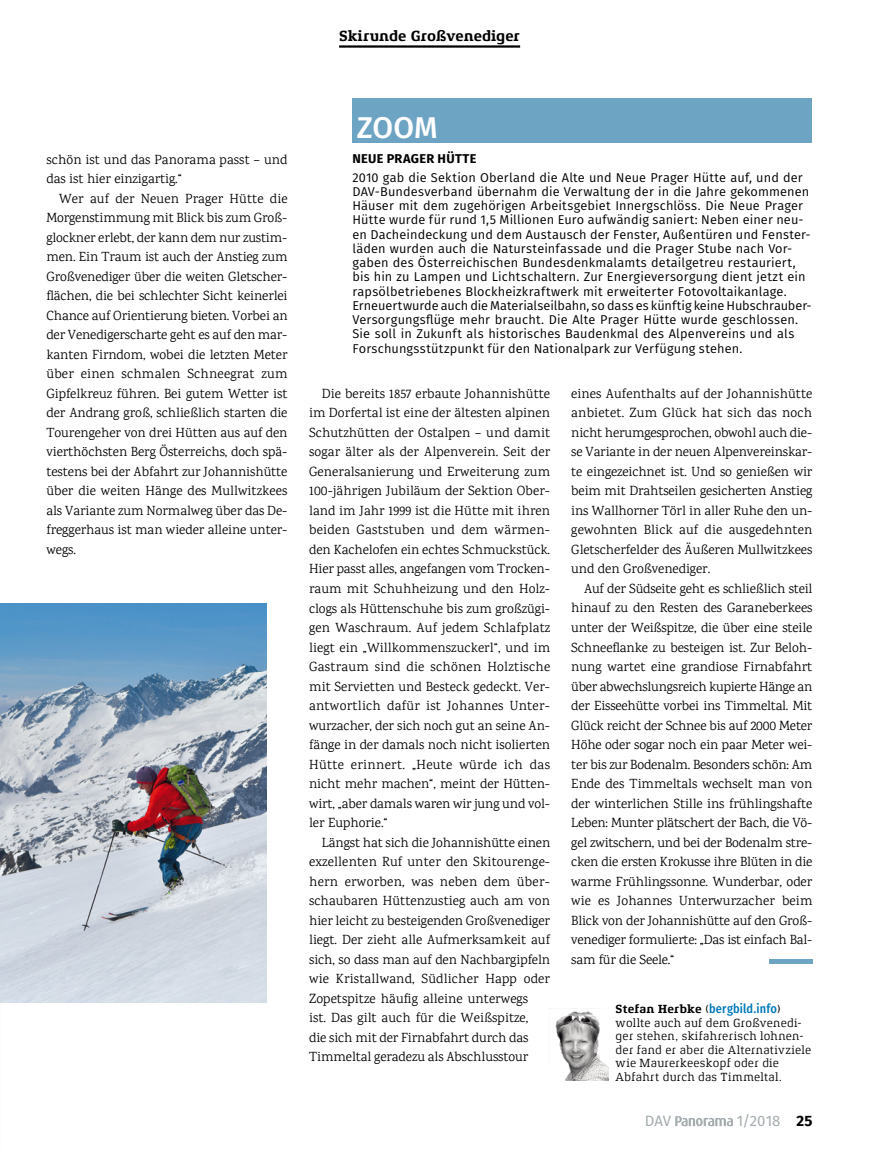
<style>
.page{position:relative;width:872px;height:1149px;background:#fff}
.page>*{position:absolute;margin:0;border:0;box-sizing:border-box;transform-origin:0 0}
.t1{font:500 30px "Fira Sans";color:#fff}
.t2{font:700 15px "Xenois Slab Pro";color:#000}
.t3{font:15px "Fira Sans";color:#a5acaf}
.t4{font:13.5px/19.5px "Karma";color:#000;text-align:justify}
.t5{font:12.75px/14.2px "Fira Sans";letter-spacing:.01em;color:#000}
.t6{font:500 12.75px "Fira Sans Condensed";letter-spacing:.015em;color:#0078b9}
.t7{font:700 12.75px "Fira Sans";letter-spacing:.025em;color:#000}
.t8{font:12px/13.5px "Xenois Slab Pro";letter-spacing:.015em;color:#000}
.s1{font-family:"Xenois Slab Pro";font-weight:700;font-size:12px;color:#000}
.s2{font-family:"Xenois Slab Pro";font-weight:400;font-size:12px;color:#000}
.s3{font-weight:700;color:#000}
</style>
<div class="page">
<hr style="left:769px;top:959px;width:43px;height:4px;background:#6ea4c3">
<img style="left:555px;top:1011px;width:54px;height:69px">
<div style="left:352px;top:98px;width:460px;height:44px;background:#6ea4c3"></div>
<img style="left:0;top:603px;width:267px;height:399px">
<hr style="left:339px;top:45px;width:181px;height:3px;background:#000">
<svg style="left:675px;top:1116px;width:58px;height:9px"></svg>
<p class="t2" style="left:339px;top:27px;width:182px">Skirunde Großvenediger</p>
<p class="t4" style="left:46px;top:149px;width:242px">schön ist und das Panorama passt – und das ist hier einzigartig.“</p>
<p class="t4" style="left:46px;top:188px;width:243px;text-indent:13px">Wer auf der Neuen Prager Hütte die Morgenstimmung mit Blick bis zum Groß&shy;glockner erlebt, der kann dem nur zustim&shy;men. Ein Traum ist auch der Anstieg zum Großvenediger über die weiten Gletscher&shy;flächen, die bei schlechter Sicht keinerlei Chance auf Orientierung bieten. Vorbei an der Venedigerscharte geht es auf den mar&shy;kanten Firndom, wobei die letzten Meter über einen schmalen Schneegrat zum Gipfelkreuz führen. Bei gutem Wetter ist der Andrang groß, schließlich starten die Tourengeher von drei Hütten aus auf den vierthöchsten Berg Österreichs, doch spä&shy;testens bei der Abfahrt zur Johannishütte über die weiten Hänge des Mullwitzkees als Variante zum Normalweg über das De&shy;freggerhaus ist man wieder alleine unter&shy;wegs.</p>
<h1 class="t1" style="left:357px;top:104px;width:83px">ZOOM</h1>
<p class="t7" style="left:352px;top:148px;width:125px">NEUE PRAGER HÜTTE</p>
<p class="t5" style="left:352px;top:169px;width:460px">2010 gab die Sektion Oberland die Alte und Neue Prager Hütte auf, und der DAV-Bundesverband ü bernahm die Verwaltung der in die Jahre gekommenen Häuser mit dem zugehörigen Arbeitsgebiet Innergschlöss. Die Neue Prager Hütte wurde fü r rund 1,5 Millionen Euro aufwändig saniert: Neben einer neu&shy;en Dacheindeckung und dem Austausch der Fenster, Außentü ren und Fenster&shy;läden wurden auch die Natursteinfassade und die Prager Stube nach Vor&shy;gaben des Österreichischen Bundesdenkmalamts detailgetreu restauriert, bis hin zu Lampen und Lichtschaltern. Zur Energieversorgung dient jetzt ein rapsölbetriebenes Blockheizkraftwerk mit erweiterter Fotovoltaikanlage.<br>Erneuert wurde auch die Materialseilbahn, so dass es kü nftig keine Hubschrauber-Versorgungsflüge mehr braucht. Die Alte Prager Hütte wurde geschlossen.<br>Sie soll in Zukunft als historisches Baudenkmal des Alpenvereins und als Forschungsstützpunkt fü r den Nationalpark zur Verfügung stehen.</p>
<p class="t4" style="left:309px;top:383px;width:243px;text-indent:13px">Die bereits 1857 erbaute Johannishütte im Dorfertal ist eine der ältesten alpinen Schutzhütten der Ostalpen – und damit sogar älter als der Alpenverein. Seit der Generalsanierung und Erweiterung zum 100-jährigen Jubiläum der Sektion Ober&shy;land im Jahr 1999 ist die Hütte mit ihren beiden Gaststuben und dem wärmen&shy;den Kachelofen ein echtes Schmuckstück.<br>Hier passt alles, angefangen vom Trocken&shy;raum mit Schuhheizung und den Holz&shy;clogs als Hüttenschuhe bis zum großzügi&shy;gen Waschraum. Auf jedem Schlafplatz liegt ein „Willkommenszuckerl“, und im Gastraum sind die schönen Holztische mit Servietten und Besteck gedeckt. Ver&shy;antwortlich dafür ist Johannes Unter&shy;wurzacher, der sich noch gut an seine An&shy;fänge in der damals noch nicht isolierten Hütte erinnert. „Heute würde ich das nicht mehr machen“, meint der Hütten&shy;wirt, „aber damals waren wir jung und vol&shy;ler Euphorie.“</p>
<p class="t4" style="left:309px;top:832px;width:243px;text-align:left;text-indent:13px">Längst hat sich die Johannishütte einen exzellenten Ruf unter den Skitourenge&shy;hern erworben, was neben dem über&shy;schaubaren Hüttenzustieg auch am von hier leicht zu besteigenden Großvenediger liegt. Der zieht alle Aufmerksamkeit auf sich, so dass man auf den Nachbargipfeln wie Kristallwand, Südlicher Happ oder Zopetspitze häufig alleine unterwegs<br>ist. Das gilt auch für die Weißspitze,<br>die sich mit der Firnabfahrt durch das Timmeltal geradezu als Abschlusstour</p>
<p class="t4" style="left:571px;top:383px;width:242px">eines Aufenthalts auf der Johannishütte anbietet. Zum Glück hat sich das noch nicht herumgesprochen, obwohl auch die&shy;se Variante in der neuen Alpenvereinskar&shy;te eingezeichnet ist. Und so genießen wir beim mit Drahtseilen gesicherten Anstieg ins Wallhorner Törl in aller Ruhe den un&shy;gewohnten Blick auf die ausgedehnten Gletscherfelder des Äußeren Mullwitzkees und den Großvenediger.</p>
<p class="t4" style="left:571px;top:578px;width:243px;text-indent:13px">Auf der Südseite geht es schließlich steil hinauf zu den Resten des Garaneberkees unter der Weißspitze, die über eine steile Schneeflanke zu besteigen ist. Zur Beloh&shy;nung wartet eine grandiose Firnabfahrt über abwechslungsreich kupierte Hänge an der Eisseehütte vorbei ins Timmeltal. Mit Glück reicht der Schnee bis auf 2000 Meter Höhe oder sogar noch ein paar Meter wei&shy;ter bis zur Bodenalm. Besonders schön: Am Ende des Timmeltals wechselt man von der winterlichen Stille ins frühlingshafte Leben: Munter plätschert der Bach, die Vö&shy;gel zwitschern, und bei der Bodenalm stre&shy;cken die ersten Krokusse ihre Blüten in die warme Frühlingssonne. Wunderbar, oder wie es Johannes Unterwurzacher beim Blick von der Johannishütte auf den Groß&shy;venediger formulierte: „Das ist einfach Bal&shy;sam für die Seele.“</p>
<p class="t6" style="left:615px;top:996px;width:166px"><span class="s1">Stefan Herbke</span> <span class="s2">(</span>bergbild.info<span class="s2">)</span></p>
<p class="t8" style="left:615px;top:1015px;width:197px">wollte auch auf dem Großvenedi&shy;ger stehen, skifahrerisch lohnen&shy;der fand er aber die Alternativziele wie Maurerkeeskopf oder die<br>Abfahrt durch das Timmeltal.</p>
<p class="t3" style="left:645px;top:1110px;width:28px">DAV</p>
<p class="t3" style="left:736px;top:1110px;width:77px">1/2018 <span class="s3">25</span></p>
</div>
